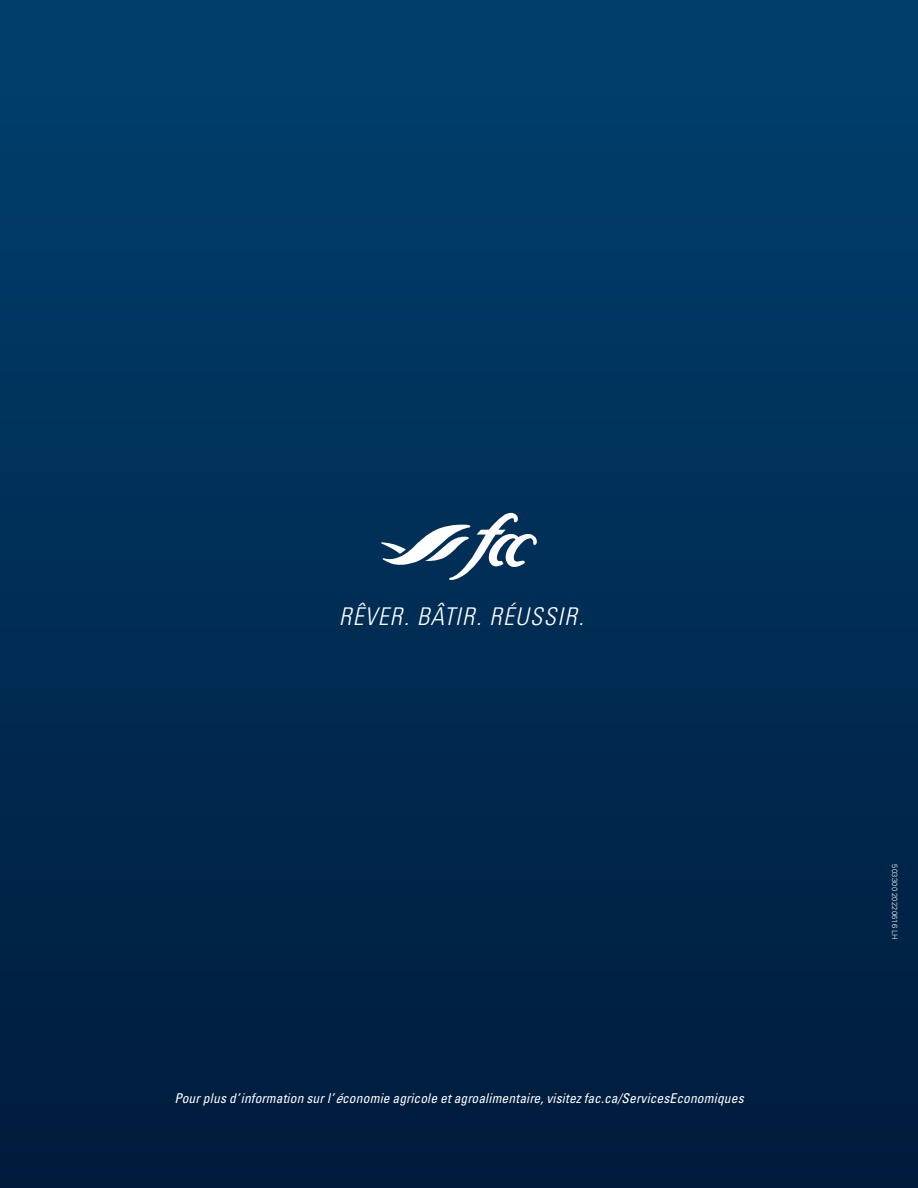
<style>
.page{position:relative;width:918px;height:1188px;background:#003e6b}
.page>*{position:absolute;margin:0;border:0;box-sizing:border-box;transform-origin:0 0}
.t1{font:italic 300 condensed 24.45px "Univers";letter-spacing:.055em;color:#fff}
.t2{font:italic condensed 13.5px "Univers";letter-spacing:.01em;color:#fff}
.t3{font:300 7.5px "Univers";letter-spacing:.04em;color:#fff}
</style>
<div class="page">
<div style="left:0;top:94px;width:918px;height:1094px;background:linear-gradient(to bottom,#003d6a,#001b3c)"></div>
<svg style="left:381px;top:513px;width:156px;height:67px;background:#446684"></svg>
<h1 class="t1" style="left:339px;top:601px;width:246px">RÊVER. BÂTIR. RÉUSSIR.</h1>
<p class="t2" style="left:174px;top:1090px;width:571px">Pour plus d’information sur l’économie agricole et agroalimentaire, visitez fac.ca/ServicesEconomiques</p>
<p class="t3" style="left:899px;top:864px;width:77px;rotate:90deg">503300 20220616 LH</p>
</div>
